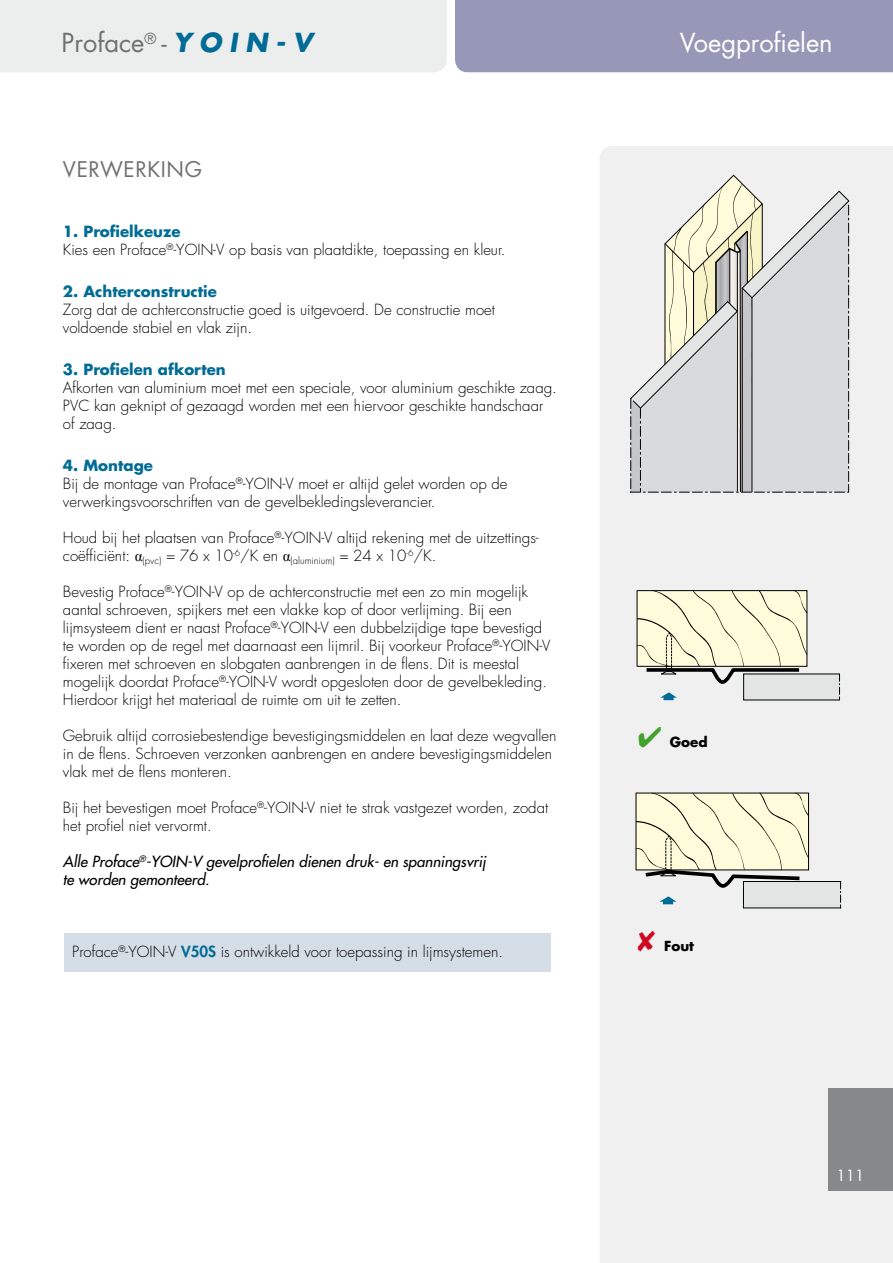
<style>
.page{position:relative;width:893px;height:1263px;background:#fff}
.page>*{position:absolute;margin:0;border:0;box-sizing:border-box;transform-origin:0 0}
.t1{font:25.5px "Futura";color:#707172}
.t2{font:25.5px "Futura";color:#fff}
.t3{font:21px "Futura";letter-spacing:.03em;color:#707172}
.t4{font:300 15px/18px "Futura";color:#000}
.t5{font:italic 15px/18px "Futura";color:#000}
.t6{font:700 15px "Futura";color:#006c95}
.t7{font:15px "Futura";color:#fff}
.t8{font:700 13.5px "Futura";color:#000}
.s1{font-weight:700;font-style:italic;color:#006c95}
.s2{font-weight:700;color:#006c95}
.s3{font-family:"Times New Roman";font-weight:400}
.s4{font-weight:800;color:#006c95}
.s5{color:#44a12b}
.s6{color:#cd071e}
</style>
<div class="page">
<div style="left:600px;top:146px;width:293px;height:1117px;background:#f0f0f1"></div>
<div style="left:455px;top:0;width:438px;height:72px;background:#9798b7"></div>
<div style="left:0;top:0;width:446px;height:72px;background:#eceded"></div>
<div style="left:64px;top:934px;width:487px;height:38px;background:#d5dde7"></div>
<svg style="left:630px;top:174px;width:220px;height:319px"></svg>
<svg style="left:660px;top:692px;width:17px;height:8px"></svg>
<div style="left:743px;top:674px;width:97px;height:26px;background:#e3e4e4"></div>
<svg style="left:839px;top:674px;width:1px;height:26px"></svg>
<svg style="left:636px;top:590px;width:171px;height:96px;background:#e3e0c8"></svg>
<svg style="left:659px;top:896px;width:18px;height:8px"></svg>
<div style="left:743px;top:881px;width:98px;height:27px;background:#e3e4e4;border:1px solid #000"></div>
<svg style="left:840px;top:882px;width:1px;height:26px"></svg>
<svg style="left:635px;top:792px;width:174px;height:98px;background:#e4e1c9"></svg>
<div style="left:828px;top:1089px;width:65px;height:102px;background:#87888a"></div>
<h1 class="t1" style="left:62px;top:27px;width:252px">Proface<sup>®</sup> - <span class="s1">Y O I N - V</span></h1>
<h1 class="t2" style="left:680px;top:27px;width:154px">Voegprofielen</h1>
<h2 class="t3" style="left:63px;top:156px;width:136px">Verwerking</h2>
<p class="t4" style="left:63px;top:223px;width:444px"><span class="s2">1. Profielkeuze<br></span>Kies een Proface<sup>®</sup>-YOIN-V op basis van plaatdikte, toepassing en kleur.</p>
<p class="t6" style="left:63px;top:281px;width:155px">2. Achterconstructie</p>
<p class="t4" style="left:63px;top:301px;width:434px">Zorg dat de achterconstructie goed is uitgevoerd. De constructie moet voldoende stabiel en vlak zijn.</p>
<p class="t6" style="left:63px;top:359px;width:164px">3. Profielen afkorten</p>
<p class="t4" style="left:63px;top:379px;width:495px">Afkorten van aluminium moet met een speciale, voor aluminium geschikte zaag.<br>PVC kan geknipt of gezaagd worden met een hiervoor geschikte handschaar of zaag.</p>
<p class="t4" style="left:63px;top:457px;width:446px"><span class="s2">4. Montage<br></span>Bij de montage van Proface<sup>®</sup>-YOIN-V moet er altijd gelet worden op de verwerkingsvoorschriften van de gevelbekledingsleverancier.</p>
<p class="t4" style="left:63px;top:529px;width:477px">Houd bij het plaatsen van Proface<sup>®</sup>-YOIN-V altijd rekening met de uitzettings&shy;coëfficiënt: <span class="s3">α</span><sub>(pvc)</sub> = 76 x 10<sup>-6</sup>/K en <span class="s3">α</span><sub>(aluminium)</sub> = 24 x 10<sup>-6</sup>/K.</p>
<p class="t4" style="left:63px;top:583px;width:489px">Bevestig Proface<sup>®</sup>-YOIN-V op de achterconstructie met een zo min mogelijk aantal schroeven, spijkers met een vlakke kop of door verlijming. Bij een lijmsysteem dient er naast Proface<sup>®</sup>-YOIN-V een dubbelzijdige tape bevestigd te worden op de regel met daarnaast een lijmril. Bij voorkeur Proface<sup>®</sup>-YOIN-V fixeren met schroeven en slobgaten aanbrengen in de flens. Dit is meestal mogelijk doordat Proface<sup>®</sup>-YOIN-V wordt opgesloten door de gevelbekleding.<br>Hierdoor krijgt het materiaal de ruimte om uit te zetten.</p>
<p class="t4" style="left:63px;top:727px;width:495px">Gebruik altijd corrosiebestendige bevestigingsmiddelen en laat deze wegvallen in de flens. Schroeven verzonken aanbrengen en andere bevestigingsmiddelen vlak met de flens monteren.</p>
<p class="t4" style="left:63px;top:799px;width:487px">Bij het bevestigen moet Proface<sup>®</sup>-YOIN-V niet te strak vastgezet worden, zodat het profiel niet vervormt.</p>
<p class="t5" style="left:63px;top:853px;width:424px">Alle Proface<sup>®</sup>-YOIN-V gevelprofielen dienen druk- en spanningsvrij te worden gemonteerd.</p>
<p class="t4" style="left:72px;top:943px;width:432px">Proface<sup>®</sup>-YOIN-V <span class="s4">V50S</span> is ontwikkeld voor toepassing in lijmsystemen.</p>
<p class="t8" style="left:638px;top:733px;width:71px"><span class="s5">✔</span> Goed</p>
<p class="t8" style="left:637px;top:937px;width:59px"><span class="s6">✘</span> Fout</p>
<p class="t7" style="left:837px;top:1166px;width:29px">111</p>
</div>
